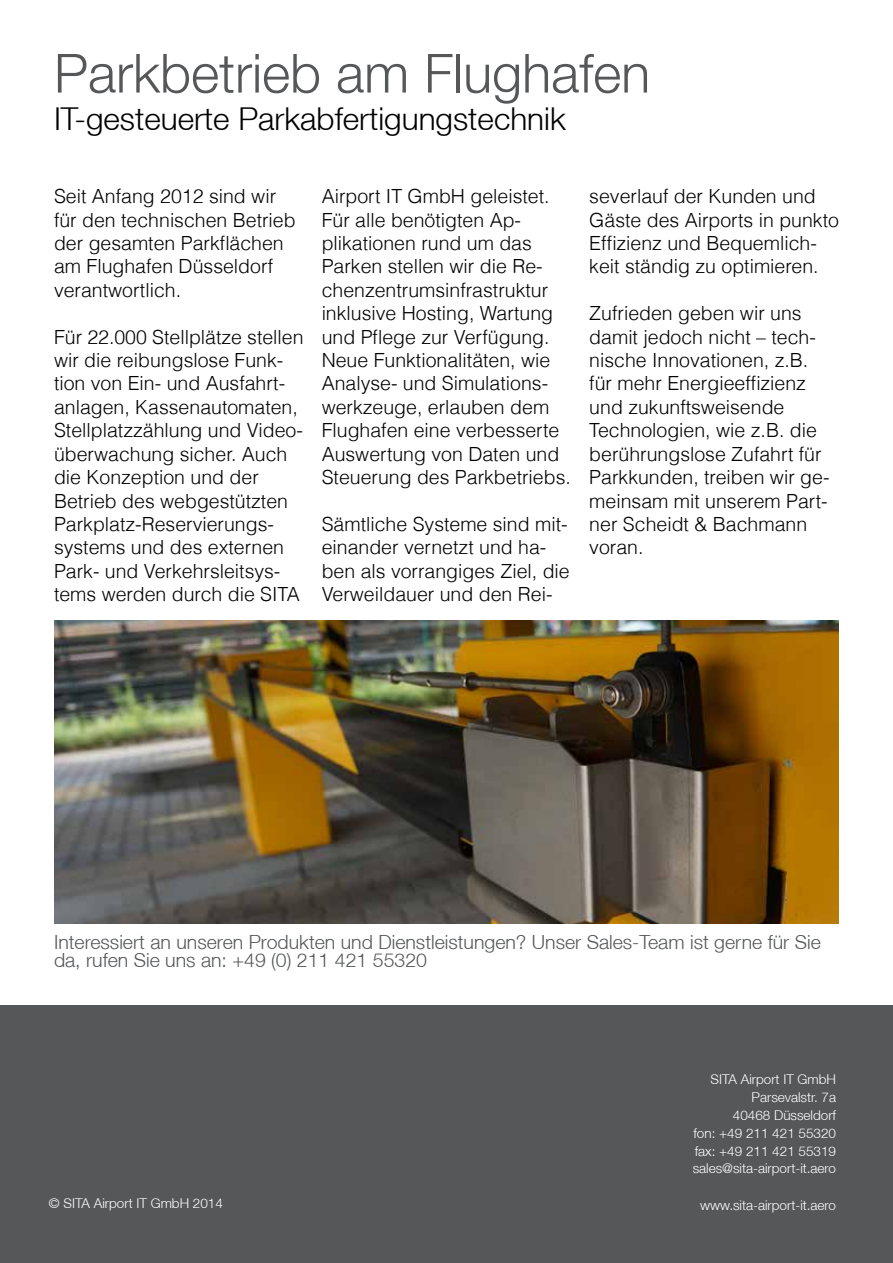
<style>
.page{position:relative;width:893px;height:1263px;background:#fff}
.page>*{position:absolute;margin:0;border:0;box-sizing:border-box;transform-origin:0 0}
.t1{font:300 54px "Helvetica Neue";color:#555759}
.t2{font:300 31.5px "Helvetica Neue";color:#000}
.t3{font:300 19.5px/23.4px "Helvetica";color:#000}
.t4{font:300 19.5px/18px "Helvetica Neue";color:#555759}
.t5{font:300 13.5px/18px "Helvetica Neue";color:#fff;text-align:right}
</style>
<div class="page">
<div style="left:0;top:1005px;width:893px;height:258px;background:#555759"></div>
<img style="left:54px;top:621px;width:785px;height:303px">
<h1 class="t1" style="left:54px;top:40px;width:598px">Parkbetrieb am Flughafen</h1>
<h2 class="t2" style="left:54px;top:100px;width:513px">IT-gesteuerte Parkabfertigungstechnik</h2>
<p class="t3" style="left:54px;top:184px;width:243px">Seit Anfang 2012 sind wir für den technischen Betrieb der gesamten Parkflächen am Flughafen Düsseldorf verantwortlich.</p>
<p class="t3" style="left:54px;top:325px;width:251px">Für 22.000 Stellplätze stellen wir die reibungslose Funk&shy;tion von Ein- und Ausfahrt&shy;anlagen, Kassenautomaten,<br>Stellplatzzählung und Video&shy;überwachung sicher. Auch die Konzeption und der<br>Betrieb des webgestützten<br>Parkplatz-Reservierungs&shy;systems und des externen<br>Park- und Verkehrsleitsys&shy;tems werden durch die SITA</p>
<p class="t3" style="left:322px;top:184px;width:251px">Airport IT GmbH geleistet.<br>Für alle benötigten Ap&shy;plikationen rund um das<br>Parken stellen wir die Re&shy;chenzentrumsinfrastruktur inklusive Hosting, Wartung und Pflege zur Verfügung.<br>Neue Funktionalitäten, wie<br>Analyse- und Simulations&shy;werkzeuge, erlauben dem<br>Flughafen eine verbesserte<br>Auswertung von Daten und<br>Steuerung des Parkbetriebs.</p>
<p class="t3" style="left:322px;top:512px;width:250px">Sämtliche Systeme sind mit&shy;einander vernetzt und ha&shy;ben als vorrangiges Ziel, die<br>Verweildauer und den Rei-</p>
<p class="t3" style="left:589px;top:184px;width:251px">severlauf der Kunden und<br>Gäste des Airports in punkto<br>Effizienz und Bequemlich&shy;keit ständig zu optimieren.</p>
<p class="t3" style="left:589px;top:301px;width:242px">Zufrieden geben wir uns damit jedoch nicht – tech&shy;nische Innovationen, z.B. für mehr Energieeffizienz und zukunftsweisende<br>Technologien, wie z.B. die berührungslose Zufahrt für<br>Parkkunden, treiben wir ge&shy;meinsam mit unserem Part&shy;ner Scheidt &amp; Bachmann voran.</p>
<p class="t4" style="left:54px;top:933px;width:768px">Interessiert an unseren Produkten und Dienstleistungen? Unser Sales-Team ist gerne für Sie da, rufen Sie uns an: +49 (0) 211 421 55320</p>
<p class="t5" style="left:693px;top:1069px;width:145px">SITA Airport IT GmbH<br>Parsevalstr. 7a<br>40468 Düsseldorf<br>fon: +49 211 421 55320 fax: +49 211 421 55319 sales@sita-airport-it.aero</p>
<p class="t5" style="left:49px;top:1194px;width:175px">© SITA Airport IT GmbH 2014</p>
<p class="t5" style="left:700px;top:1195px;width:138px">www.sita-airport-it.aero</p>
</div>
